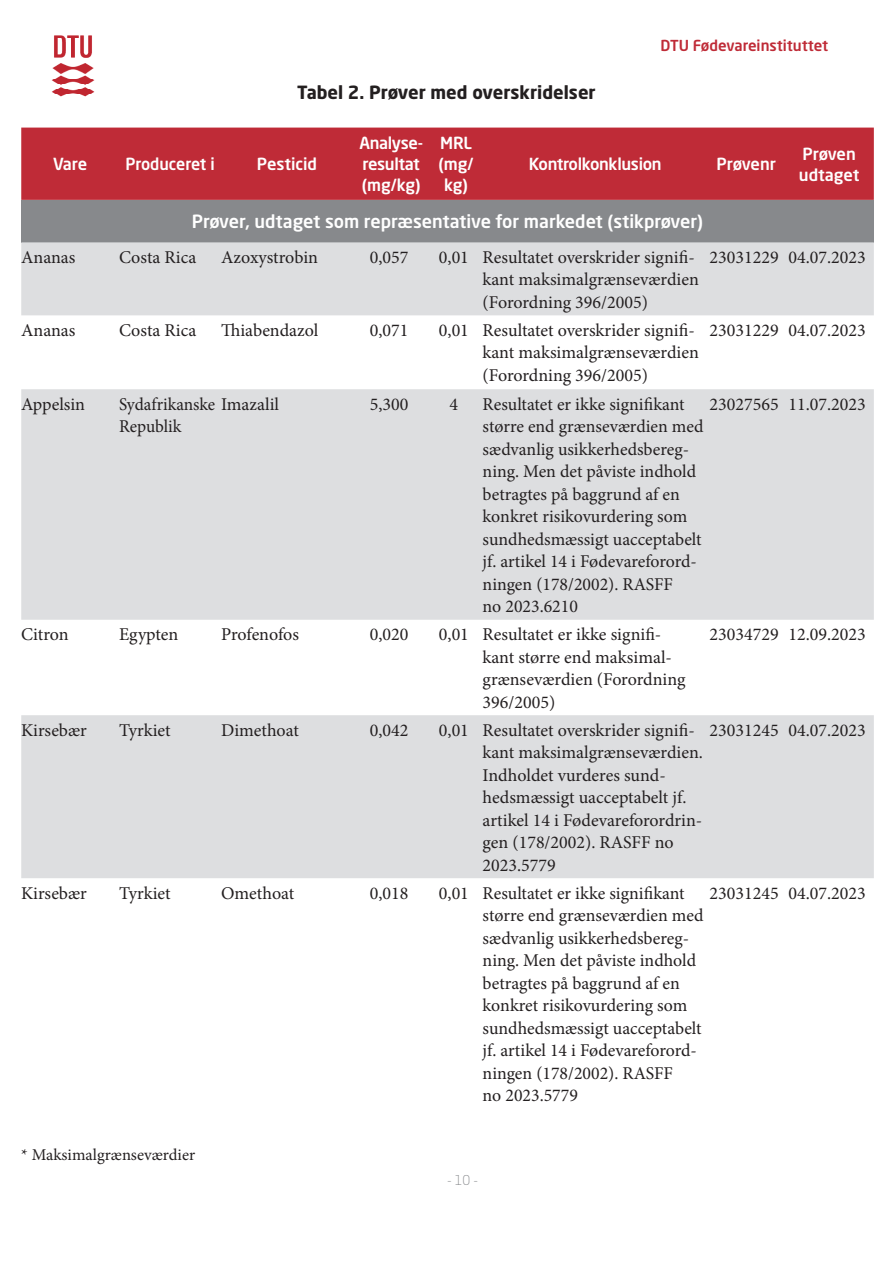
<style>
.page{position:relative;width:893px;height:1263px;background:#fff}
.page>*{position:absolute;margin:0;border:0;box-sizing:border-box;transform-origin:0 0}
.Brødtekst{font:18px/22.5px "Minion Pro";color:#231f20}
.t1{font:500 18px "Neo Sans Pro";color:#fff}
.Brødtekst-2{font:700 18px "Neo Sans Pro";color:#231f20}
.Brødtekst-3{font:18px/22.5px "Minion Pro";color:#231f20;scale:.96 1}
.Brødtekst-4{font:500 16.5px/21px "Neo Sans Pro";letter-spacing:-.02em;color:#fff}
.Brødtekst-5{font:500 16.5px/21px "Neo Sans Pro";color:#fff}
.Brødtekst-6{font:16.5px "Minion Pro";color:#231f20}
.t2{font:500 15px "Neo Sans Pro";color:#bf2b37}
.t3{font:300 13.5px "Neo Sans Pro";color:#87898c}
</style>
<div class="page">
<img style="left:51px;top:35px;width:44px;height:62px">
<div style="left:21px;top:128px;width:853px;height:72px;background:#bf2b37"></div>
<div style="left:21px;top:200px;width:853px;height:42px;background:#87898c"></div>
<svg style="left:21px;top:242px;width:853px;height:636px;fill:#dddee0"></svg>
<p class="Brødtekst-2" style="left:297px;top:81px;width:300px">Tabel 2. Prøver med overskridelser</p>
<p class="t2" style="left:660px;top:36px;width:169px">DTU Fødevareinstituttet</p>
<p class="Brødtekst-4" style="left:359px;top:132px;width:65px">Analyse&shy;resultat (mg/kg)</p>
<p class="Brødtekst-4" style="left:438px;top:132px;width:37px;text-align:center">MRL (mg/ kg)</p>
<p class="Brødtekst-4" style="left:529px;top:153px;width:134px">Kontrolkonklusion</p>
<p class="Brødtekst-4" style="left:717px;top:153px;width:61px">Prøvenr</p>
<p class="Brødtekst-5" style="left:799px;top:143px;width:62px">Prøven udtaget</p>
<p class="t1" style="left:192px;top:210px;width:513px">Prøver, udtaget som repræsentative for markedet (stikprøver)</p>
<p class="Brødtekst-4" style="left:53px;top:153px;width:36px">Vare</p>
<p class="Brødtekst-5" style="left:125px;top:153px;width:91px">Produceret i</p>
<p class="Brødtekst-5" style="left:257px;top:153px;width:62px">Pesticid</p>
<p class="Brødtekst" style="left:21px;top:246px;width:56px">Ananas</p>
<p class="Brødtekst" style="left:119px;top:246px;width:79px">Costa Rica</p>
<p class="Brødtekst" style="left:221px;top:246px;width:98px">Azoxystrobin</p>
<p class="Brødtekst" style="left:370px;top:246px;width:40px">0,057</p>
<p class="Brødtekst" style="left:439px;top:246px;width:32px">0,01</p>
<p class="Brødtekst" style="left:483px;top:246px;width:218px">Resultatet overskrider signifi&shy;kant maksimalgrænseværdien (Forordning 396/2005)</p>
<p class="Brødtekst" style="left:710px;top:246px;width:71px">23031229</p>
<p class="Brødtekst" style="left:788px;top:246px;width:79px">04.07.2023</p>
<p class="Brødtekst" style="left:21px;top:319px;width:56px">Ananas</p>
<p class="Brødtekst" style="left:119px;top:319px;width:79px">Costa Rica</p>
<p class="Brødtekst" style="left:221px;top:319px;width:99px">Thiabendazol</p>
<p class="Brødtekst" style="left:370px;top:319px;width:40px">0,071</p>
<p class="Brødtekst" style="left:439px;top:319px;width:32px">0,01</p>
<p class="Brødtekst" style="left:483px;top:319px;width:218px">Resultatet overskrider signifi&shy;kant maksimalgrænseværdien (Forordning 396/2005)</p>
<p class="Brødtekst" style="left:710px;top:319px;width:71px">23031229</p>
<p class="Brødtekst" style="left:788px;top:319px;width:79px">04.07.2023</p>
<p class="Brødtekst" style="left:21px;top:393px;width:65px">Appelsin</p>
<p class="Brødtekst-3" style="left:119px;top:393px;width:168px">Sydafrikanske Imazalil<br>Republik</p>
<p class="Brødtekst" style="left:370px;top:393px;width:40px">5,300</p>
<p class="Brødtekst" style="left:450px;top:393px;width:10px">4</p>
<p class="Brødtekst" style="left:483px;top:393px;width:222px">Resultatet er ikke signifikant større end grænseværdien med sædvanlig usikkerhedsbereg&shy;ning. Men det påviste indhold betragtes på baggrund af en konkret risikovurdering som sundhedsmæssigt uacceptabelt jf. artikel 14 i Fødevareforord&shy;ningen (178/2002). RASFF<br>no 2023.6210</p>
<p class="Brødtekst" style="left:710px;top:393px;width:71px">23027565</p>
<p class="Brødtekst" style="left:788px;top:393px;width:79px">11.07.2023</p>
<p class="Brødtekst" style="left:21px;top:623px;width:49px">Citron</p>
<p class="Brødtekst" style="left:119px;top:623px;width:61px">Egypten</p>
<p class="Brødtekst" style="left:221px;top:623px;width:79px">Profenofos</p>
<p class="Brødtekst" style="left:370px;top:623px;width:40px">0,020</p>
<p class="Brødtekst" style="left:439px;top:623px;width:32px">0,01</p>
<p class="Brødtekst" style="left:483px;top:623px;width:204px">Resultatet er ikke signifi&shy;kant større end maksimal&shy;grænseværdien (Forordning<br>396/2005)</p>
<p class="Brødtekst" style="left:710px;top:623px;width:71px">23034729</p>
<p class="Brødtekst" style="left:788px;top:623px;width:79px">12.09.2023</p>
<p class="Brødtekst" style="left:21px;top:719px;width:67px">Kirsebær</p>
<p class="Brødtekst" style="left:119px;top:719px;width:53px">Tyrkiet</p>
<p class="Brødtekst" style="left:221px;top:719px;width:79px">Dimethoat</p>
<p class="Brødtekst" style="left:370px;top:719px;width:40px">0,042</p>
<p class="Brødtekst" style="left:439px;top:719px;width:32px">0,01</p>
<p class="Brødtekst" style="left:483px;top:719px;width:222px">Resultatet overskrider signifi&shy;kant maksimalgrænseværdien.<br>Indholdet vurderes sund&shy;hedsmæssigt uacceptabelt jf. artikel 14 i Fødevareforordrin&shy;gen (178/2002). RASFF no<br>2023.5779</p>
<p class="Brødtekst" style="left:710px;top:719px;width:71px">23031245</p>
<p class="Brødtekst" style="left:788px;top:719px;width:79px">04.07.2023</p>
<p class="Brødtekst" style="left:21px;top:882px;width:67px">Kirsebær</p>
<p class="Brødtekst" style="left:119px;top:882px;width:53px">Tyrkiet</p>
<p class="Brødtekst" style="left:221px;top:882px;width:75px">Omethoat</p>
<p class="Brødtekst" style="left:370px;top:882px;width:40px">0,018</p>
<p class="Brødtekst" style="left:439px;top:882px;width:32px">0,01</p>
<p class="Brødtekst" style="left:483px;top:882px;width:222px">Resultatet er ikke signifikant større end grænseværdien med sædvanlig usikkerhedsbereg&shy;ning. Men det påviste indhold betragtes på baggrund af en konkret risikovurdering som sundhedsmæssigt uacceptabelt jf. artikel 14 i Fødevareforord&shy;ningen (178/2002). RASFF<br>no 2023.5779</p>
<p class="Brødtekst" style="left:710px;top:882px;width:71px">23031245</p>
<p class="Brødtekst" style="left:788px;top:882px;width:79px">04.07.2023</p>
<p class="Brødtekst-6" style="left:21px;top:1144px;width:175px">* Maksimalgrænseværdier</p>
<p class="t3" style="left:447px;top:1172px;width:32px">- 10 -</p>
</div>
